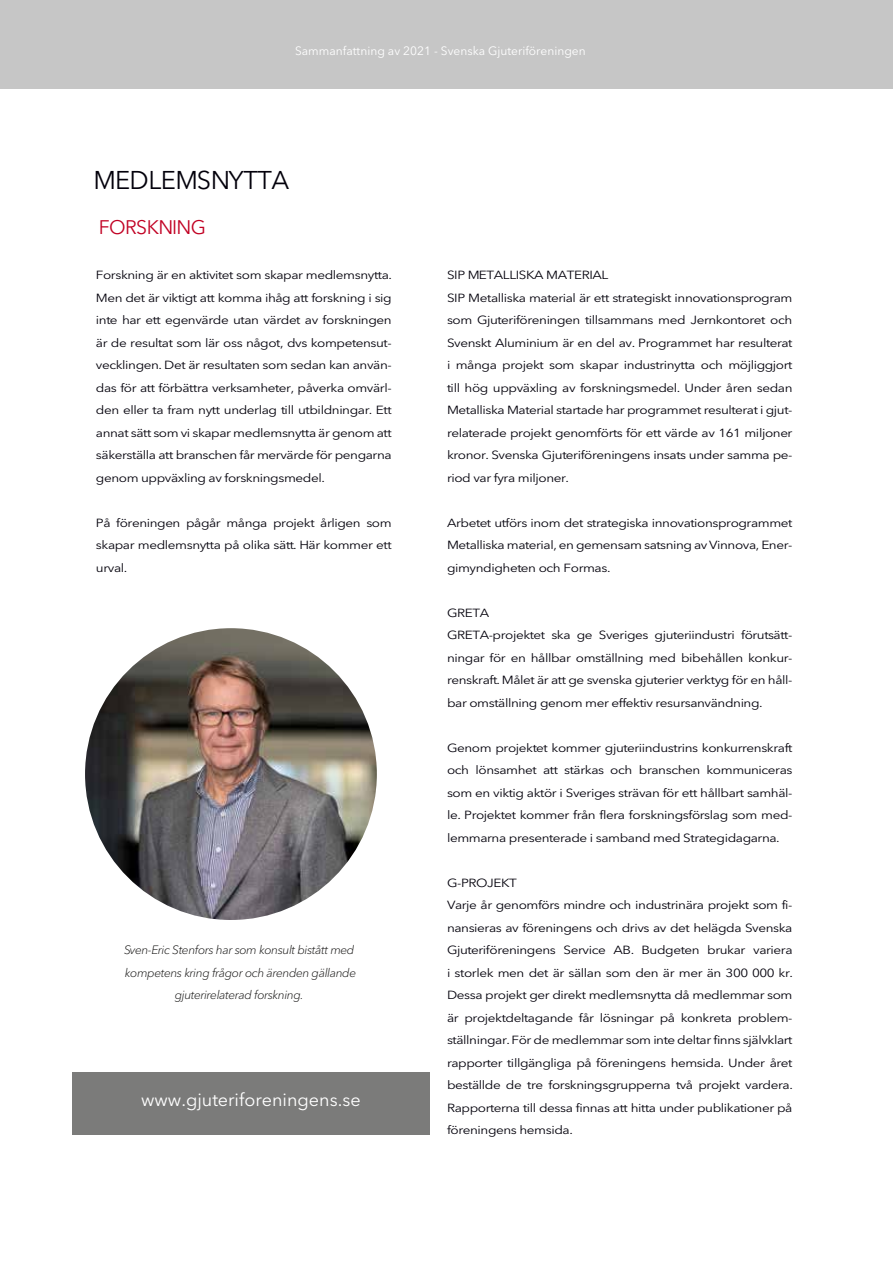
<style>
.page{position:relative;width:893px;height:1263px;background:#fff}
.page>*{position:absolute;margin:0;border:0;box-sizing:border-box;transform-origin:0 0}
.t1{font:25.5px "Avenir Next LT Pro";letter-spacing:-.02em;color:#03000b}
.t2{font:19.5px "Avenir Next LT Pro";letter-spacing:-.03em;color:#c10023}
.t3{font:18px "Avenir Next LT Pro";color:#fff}
.t4{font:italic 300 12px/22.5px "Avenir Next LT Pro";letter-spacing:-.03em;color:#161514;text-align:center}
.t5{font:12px "Avenir Next LT Pro";color:#fff}
.t6{font:11.7px/22.5px "Avenir Next LT Pro";letter-spacing:-.03em;color:#03000b;text-align:justify;scale:1.15 1}
</style>
<div class="page">
<img style="left:85px;top:628px;width:292px;height:292px;border-radius:146px">
<div style="left:72px;top:1071px;width:357px;height:63px;background:#7b7b7a"></div>
<div style="left:0;top:0;width:893px;height:89px;background:#c6c6c6"></div>
<p class="t5" style="left:286px;top:40px;width:310px">Verksamhetsberättelse 2021 - Svenska Gjuteriföre ingen</p>
<p class="t5" style="left:295px;top:40px;width:292px">Sammanfattning av 2021 - Svenska Gjuteriföreningen</p>
<h1 class="t1" style="left:94px;top:159px;width:197px">MEDLEMSNYTTA</h1>
<h2 class="t2" style="left:99px;top:211px;width:109px">FORSKNING</h2>
<p class="t6" style="left:96px;top:263px;width:259px">Forskning är en aktivitet som skapar medlemsnytta.<br>Men det är viktigt att komma ihåg att forskning i sig inte har ett egenvärde utan värdet av forskningen är de resultat som lär oss något, dvs kompetensut&shy;vecklingen. Det är resultaten som sedan kan använ&shy;das för att förbättra verksamheter, påverka omvärl&shy;den eller ta fram nytt underlag till utbildningar. Ett annat sätt som vi skapar medlemsnytta är genom att säkerställa att branschen får mervärde för pengarna genom uppväxling av forskningsmedel.</p>
<p class="t6" style="left:96px;top:511px;width:259px">På föreningen pågår många projekt årligen som skapar medlemsnytta på olika sätt. Här kommer ett urval.</p>
<p class="t4" style="left:124px;top:938px;width:234px">Sven-Eric Stenfors har som konsult bistått med kompetens kring frågor och ärenden gällande gjuterirelaterad forskning.</p>
<h3 class="t3" style="left:141px;top:1084px;width:221px">www.gjuteriforeningens.se</h3>
<p class="t6" style="left:447px;top:263px;width:302px;text-align:left">SIP METALLISKA MATERIAL<br>SIP Metalliska material är ett strategiskt innovationsprogram som Gjuteriföreningen tillsammans med Jernkontoret och Svenskt Aluminium är en del av. Programmet har resulterat i många projekt som skapar industrinytta och möjliggjort till hög uppväxling av forskningsmedel. Under åren sedan Metalliska Material startade har programmet resulterat i gjut&shy;relaterade projekt genomförts för ett värde av 161 miljoner kronor. Svenska Gjuteriföreningens insats under samma pe&shy;riod var fyra miljoner.</p>
<p class="t6" style="left:447px;top:511px;width:302px">Arbetet utförs inom det strategiska innovationsprogrammet Metalliska material, en gemensam satsning av Vinnova, Ener&shy;gimyndigheten och Formas.</p>
<p class="t6" style="left:447px;top:601px;width:302px;text-align:left">GRETA<br>GRETA-projektet ska ge Sveriges gjuteriindustri förutsätt&shy;ningar för en hållbar omställning med bibehållen konkur&shy;renskraft. Målet är att ge svenska gjuterier verktyg för en håll&shy;bar omställning genom mer effektiv resursanvändning.</p>
<p class="t6" style="left:447px;top:736px;width:302px">Genom projektet kommer gjuteriindustrins konkurrenskraft och lönsamhet att stärkas och branschen kommuniceras som en viktig aktör i Sveriges strävan för ett hållbart samhäl&shy;le. Projektet kommer från flera forskningsförslag som med&shy;lemmarna presenterade i samband med Strategidagarna.</p>
<p class="t6" style="left:447px;top:871px;width:302px;text-align:left">G-PROJEKT<br>Varje år genomförs mindre och industrinära projekt som fi&shy;nansieras av föreningens och drivs av det helägda Svenska Gjuteriföreningens Service AB. Budgeten brukar variera i storlek men det är sällan som den är mer än 300 000 kr.<br>Dessa projekt ger direkt medlemsnytta då medlemmar som är projektdeltagande får lösningar på konkreta problem&shy;ställningar. För de medlemmar som inte deltar finns självklart rapporter tillgängliga på föreningens hemsida. Under året beställde de tre forskningsgrupperna två projekt vardera.<br>Rapporterna till dessa finnas att hitta under publikationer på föreningens hemsida.</p>
</div>
